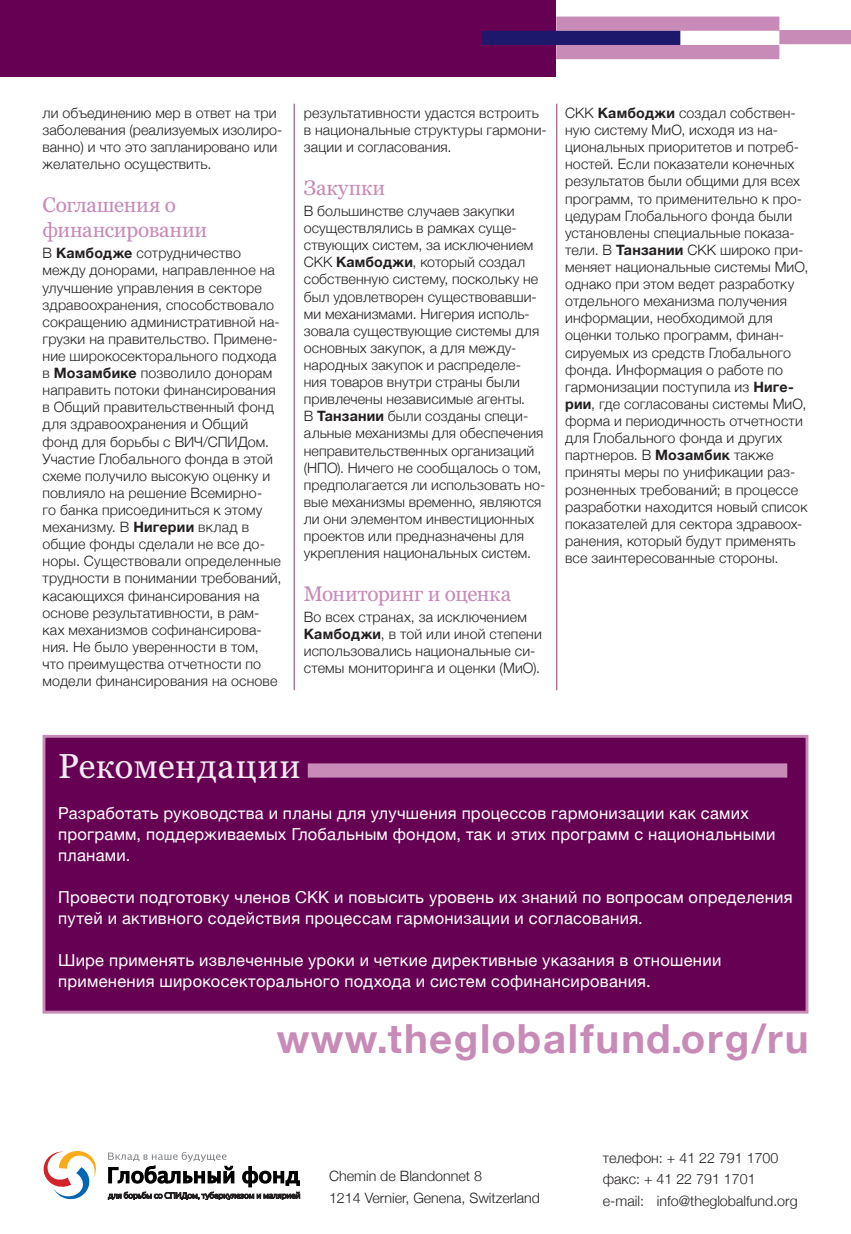
<style>
.page{position:relative;width:851px;height:1234px;background:#fff}
.page>*{position:absolute;margin:0;border:0;box-sizing:border-box;transform-origin:0 0}
.t1{font:700 40.05px "Helvetica Neue";letter-spacing:.045em;color:#c88ab7}
.t2{font:34.5px "Sabina Cyrillic";letter-spacing:.01em;color:#f4ebf2}
.t3{font:21px/25.2px "Sabina Cyrillic";letter-spacing:-.01em;color:#c88ab7}
.t4{font:16.5px/21px "Helvetica Neue";letter-spacing:.015em;color:#fff}
.t5{font:300 14.25px/17.1px "Helvetica Neue";letter-spacing:.01em;color:#231f20}
.s1{font-weight:700}
</style>
<div class="page">
<div style="left:0;top:0;width:850px;height:77px;background:#660053"></div>
<hr style="left:556px;top:104px;width:1px;height:586px;background:#813e73">
<hr style="left:294px;top:104px;width:1px;height:586px;background:#813e73">
<div style="left:556px;top:0;width:294px;height:88px;background:#fff"></div>
<div style="left:556px;top:17px;width:223px;height:14px;background:#c88ab7"></div>
<div style="left:556px;top:45px;width:223px;height:14px;background:#c88ab7"></div>
<div style="left:779px;top:30px;width:71px;height:14px;background:#c88ab7"></div>
<div style="left:482px;top:31px;width:198px;height:14px;background:#1d186a"></div>
<div style="left:44px;top:736px;width:762px;height:275px;background:#660053"></div>
<div style="left:308px;top:763px;width:479px;height:14px;background:#c88ab7"></div>
<div style="left:43px;top:734px;width:765px;height:279px;border:3px solid #c88ab7"></div>
<svg style="left:44px;top:1151px;width:52px;height:48px"></svg>
<svg style="left:108px;top:1152px;width:192px;height:47px"></svg>
<p class="t5" style="left:43px;top:104px;width:241px">ли объединению мер в ответ на три заболевания (реализуемых изолиро&shy;ванно) и что это запланировано или желательно осуществить.</p>
<h3 class="t3" style="left:43px;top:192px;width:166px">Соглашения о финансировании</h3>
<p class="t5" style="left:43px;top:244px;width:240px">В <span class="s1">Камбодже</span> сотрудничество между донорами, направленное на улучшение управления в секторе здравоохранения, способствовало сокращению административной на&shy;грузки на правительство. Примене&shy;ние широкосекторального подхода в <span class="s1">Мозамбике</span> позволило донорам направить потоки финансирования в Общий правительственный фонд для здравоохранения и Общий фонд для борьбы с ВИЧ/СПИДом.<br>Участие Глобального фонда в этой схеме получило высокую оценку и повлияло на решение Всемирно-<br>го банка присоединиться к этому механизму. В <span class="s1">Нигерии</span> вклад в общие фонды сделали не все до&shy;норы. Существовали определенные трудности в понимании требований, касающихся финансирования на основе результативности, в рам&shy;ках механизмов софинансирова&shy;ния. Не было уверенности в том, что преимущества отчетности по модели финансирования на основе</p>
<p class="t5" style="left:304px;top:104px;width:244px">результативности удастся встроить в национальные структуры гармони&shy;зации и согласования.</p>
<h3 class="t3" style="left:304px;top:175px;width:83px">Закупки</h3>
<p class="t5" style="left:304px;top:202px;width:243px">В большинстве случаев закупки осуществлялись в рамках суще&shy;ствующих систем, за исключением<br>СКК <span class="s1">Камбоджи</span>, который создал собственную систему, поскольку не был удовлетворен существовавши&shy;ми механизмами. Нигерия исполь&shy;зовала существующие системы для основных закупок, а для между&shy;народных закупок и распределе&shy;ния товаров внутри страны были привлечены независимые агенты.<br>В <span class="s1">Танзании</span> были созданы специ&shy;альные механизмы для обеспечения неправительственных организаций (НПО). Ничего не сообщалось о том, предполагается ли использовать но&shy;вые механизмы временно, являются ли они элементом инвестиционных проектов или предназначены для укрепления национальных систем.</p>
<h3 class="t3" style="left:304px;top:580px;width:209px">Мониторинг и оценка</h3>
<p class="t5" style="left:304px;top:608px;width:239px">Во всех странах, за исключением <span class="s1">Камбоджи</span>, в той или иной степени использовались национальные си&shy;стемы мониторинга и оценки (МиО).</p>
<p class="t5" style="left:565px;top:104px;width:245px">СКК <span class="s1">Камбоджи</span> создал собствен&shy;ную систему МиО, исходя из на&shy;циональных приоритетов и потреб&shy;ностей. Если показатели конечных результатов были общими для всех программ, то применительно к про&shy;цедурам Глобального фонда были установлены специальные показа&shy;тели. В <span class="s1">Танзании</span> СКК широко при&shy;меняет национальные системы МиО, однако при этом ведет разработку отдельного механизма получения информации, необходимой для оценки только программ, финан&shy;сируемых из средств Глобального фонда. Информация о работе по гармонизации поступила из <span class="s1">Ниге&shy;рии</span>, где согласованы системы МиО, форма и периодичность отчетности для Глобального фонда и других партнеров. В <span class="s1">Мозамбик</span> также приняты меры по унификации раз&shy;розненных требований; в процессе разработки находится новый список показателей для сектора здравоох&shy;ранения, который будут применять все заинтересованные стороны.</p>
<h2 class="t2" style="left:58px;top:746px;width:244px">Рекомендации</h2>
<p class="t4" style="left:58px;top:802px;width:718px">Разработать руководства и планы для улучшения процессов гармонизации как самих программ, поддерживаемых Глобальным фондом, так и этих программ с национальными планами.</p>
<p class="t4" style="left:58px;top:886px;width:736px">Провести подготовку членов СКК и повысить уровень их знаний по вопросам определения путей и активного содействия процессам гармонизации и согласования.</p>
<p class="t4" style="left:58px;top:949px;width:664px">Шире применять извлеченные уроки и четкие директивные указания в отношении применения широкосекторального подхода и систем софинансирования.</p>
<h1 class="t1" style="left:277px;top:1013px;width:533px">www.theglobalfund.org/ru</h1>
<p class="t5" style="left:329px;top:1164px;width:212px;line-height:21.3px">Chemin de Blandonnet 8<br>1214 Vernier, Genena, Switzerland</p>
<p class="t5" style="left:602px;top:1146px;width:196px;line-height:21.3px">телефон: + 41 22 791 1700 факс: + 41 22 791 1701 e-mail: info@theglobalfund.org</p>
</div>
